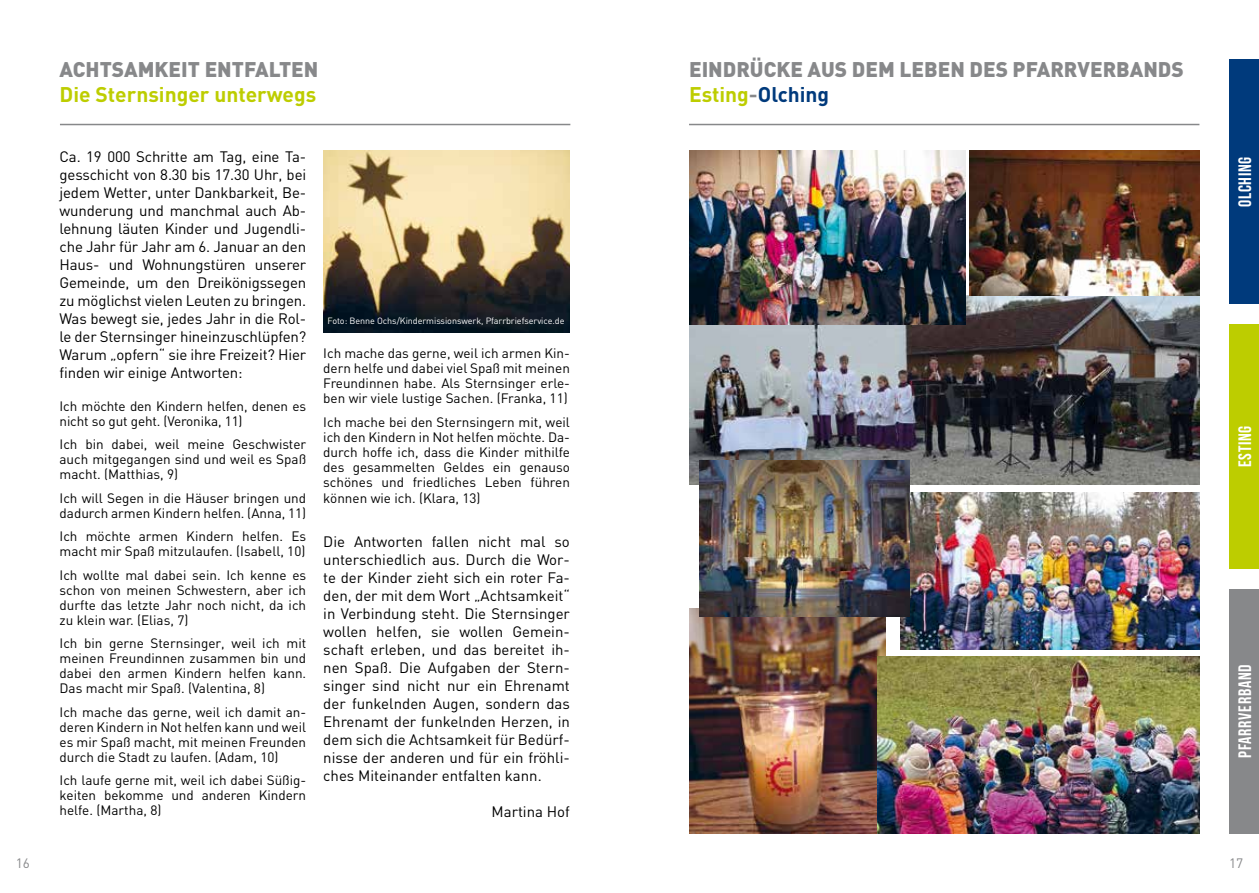
<style>
.page{position:relative;width:1259px;height:893px;background:#fff}
.page>*{position:absolute;margin:0;border:0;box-sizing:border-box;transform-origin:0 0}
.t1{font:900 21px/25.2px "DIN";color:#87888a}
.t2{font:700 21px "DIN";color:#bdcd00}
.t3{font:18px "Bebas Neue";letter-spacing:.04em;color:#fff}
.t4{font:15px/18px "DIN";letter-spacing:-.01em;color:#000;text-align:justify}
.t5{font:13.5px/15px "DIN";color:#000;text-align:justify}
.t6{font:13.5px "DIN";color:#87888a}
.t7{font:9px "DIN";letter-spacing:-.005em;color:#fff}
.s1{font-weight:700;color:#bdcd00}
.s2{font-weight:700}
.s3{font-weight:700;color:#003a7c}
</style>
<div class="page">
<div style="left:1229px;top:589px;width:30px;height:244px;background:#87888a"></div>
<div style="left:1229px;top:324px;width:30px;height:245px;background:#bdcd00"></div>
<div style="left:1229px;top:60px;width:30px;height:244px;background:#003a7c"></div>
<hr style="left:60px;top:124px;width:510px;height:1px;background:#87888a">
<img style="left:323px;top:150px;width:247px;height:182px">
<hr style="left:689px;top:124px;width:510px;height:1px;background:#87888a">
<img style="left:689px;top:608px;width:196px;height:225px">
<img style="left:689px;top:296px;width:510px;height:189px">
<img style="left:969px;top:151px;width:230px;height:145px">
<img style="left:689px;top:151px;width:276px;height:174px">
<img style="left:900px;top:493px;width:299px;height:156px">
<img style="left:699px;top:460px;width:210px;height:157px">
<img style="left:878px;top:657px;width:321px;height:176px">
<h1 class="t1" style="left:60px;top:56px;width:260px">ACHTSAMKEIT ENTFALTEN</h1>
<h1 class="t2" style="left:60px;top:80px;width:258px">Die Sternsinger unterwegs</h1>
<p class="t4" style="left:60px;top:148px;width:248px">Ca. 19 000 Schritte am Tag, eine Ta&shy;gesschicht von 8.30 bis 17.30 Uhr, bei jedem Wetter, unter Dankbarkeit, Be&shy;wunderung und manchmal auch Ab&shy;lehnung läuten Kinder und Jugendli&shy;che Jahr für Jahr am 6. Januar an den Haus- und Wohnungstüren unserer Gemeinde, um den Dreikönigssegen zu möglichst vielen Leuten zu bringen.<br>Was bewegt sie, jedes Jahr in die Rol&shy;le der Sternsinger hineinzuschlüpfen?<br>Warum „opfern“ sie ihre Freizeit? Hier finden wir einige Antworten:</p>
<p class="t5" style="left:60px;top:399px;width:248px">Ich möchte den Kindern helfen, denen es nicht so gut geht. (Veronika, 11)</p>
<p class="t5" style="left:60px;top:437px;width:248px">Ich bin dabei, weil meine Geschwister auch mitgegangen sind und weil es Spaß macht. (Matthias, 9)</p>
<p class="t5" style="left:60px;top:491px;width:248px">Ich will Segen in die Häuser bringen und dadurch armen Kindern helfen. (Anna, 11)</p>
<p class="t5" style="left:60px;top:529px;width:248px">Ich möchte armen Kindern helfen. Es macht mir Spaß mitzulaufen. (Isabell, 10)</p>
<p class="t5" style="left:60px;top:568px;width:248px">Ich wollte mal dabei sein. Ich kenne es schon von meinen Schwestern, aber ich durfte das letzte Jahr noch nicht, da ich zu klein war. (Elias, 7)</p>
<p class="t5" style="left:60px;top:636px;width:248px">Ich bin gerne Sternsinger, weil ich mit meinen Freundinnen zusammen bin und dabei den armen Kindern helfen kann.<br>Das macht mir Spaß. (Valentina, 8)</p>
<p class="t5" style="left:60px;top:705px;width:248px">Ich mache das gerne, weil ich damit an&shy;deren Kindern in Not helfen kann und weil es mir Spaß macht, mit meinen Freunden durch die Stadt zu laufen. (Adam, 10)</p>
<p class="t5" style="left:60px;top:773px;width:248px">Ich laufe gerne mit, weil ich dabei Süßig&shy;keiten bekomme und anderen Kindern helfe. (Martha, 8)</p>
<p class="t7" style="left:327px;top:316px;width:238px">Foto: Benne Ochs/Kindermissionswerk, Pfarrbriefservice.de</p>
<p class="t5" style="left:323px;top:346px;width:248px">Ich mache das gerne, weil ich armen Kin&shy;dern helfe und dabei viel Spaß mit meinen Freundinnen habe. Als Sternsinger erle&shy;ben wir viele lustige Sachen. (Franka, 11)</p>
<p class="t5" style="left:323px;top:414px;width:248px">Ich mache bei den Sternsingern mit, weil ich den Kindern in Not helfen möchte. Da&shy;durch hoffe ich, dass die Kinder mithilfe des gesammelten Geldes ein genauso schönes und friedliches Leben führen können wie ich. (Klara, 13)</p>
<p class="t4" style="left:323px;top:533px;width:248px">Die Antworten fallen nicht mal so unterschiedlich aus. Durch die Wor&shy;te der Kinder zieht sich ein roter Fa&shy;den, der mit dem Wort „Achtsamkeit“ in Verbindung steht. Die Sternsinger wollen helfen, sie wollen Gemein&shy;schaft erleben, und das bereitet ih&shy;nen Spaß. Die Aufgaben der Stern&shy;singer sind nicht nur ein Ehrenamt der funkelnden Augen, sondern das Ehrenamt der funkelnden Herzen, in dem sich die Achtsamkeit für Bedürf&shy;nisse der anderen und für ein fröhli&shy;ches Miteinander entfalten kann.</p>
<p class="t4" style="left:491px;top:803px;width:80px">Martina Hof</p>
<h1 class="t1" style="left:689px;top:56px;width:496px">EINDRÜCKE AUS DEM LEBEN DES PFARRVERBANDS<br><span class="s1">Esting</span><span class="s2">-</span><span class="s3">Olching</span></h1>
<h2 class="t3" style="left:1235px;top:207px;width:52px;rotate:-90deg">OLCHING</h2>
<h2 class="t3" style="left:1235px;top:467px;width:43px;rotate:-90deg">ESTING</h2>
<h2 class="t3" style="left:1235px;top:758px;width:95px;rotate:-90deg">PFARRVERBAND</h2>
<p class="t6" style="left:16px;top:856px;width:16px">16</p>
<p class="t6" style="left:1229px;top:856px;width:16px">17</p>
</div>
